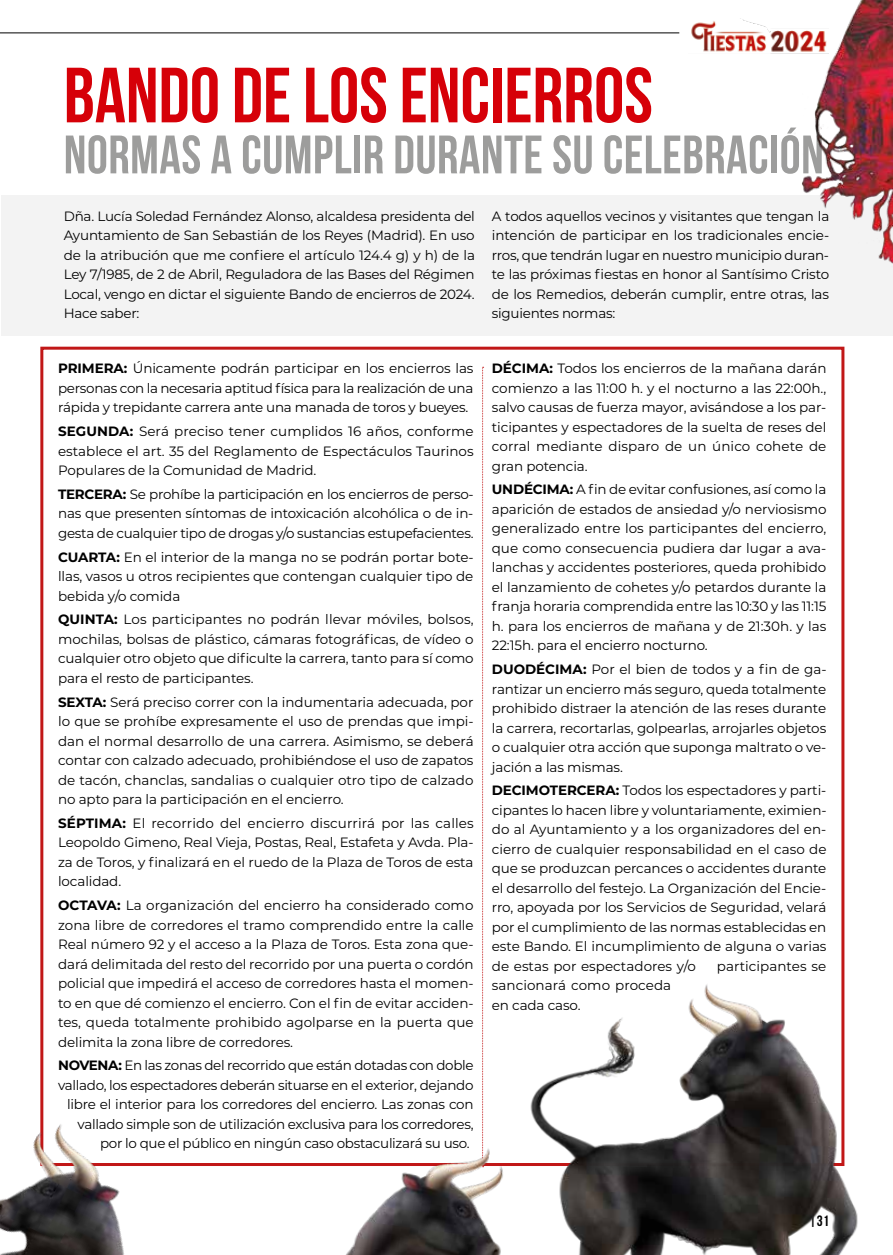
<style>
.page{position:relative;width:893px;height:1255px;background:#fff}
.page>*{position:absolute;margin:0;border:0;box-sizing:border-box;transform-origin:0 0}
.t1{font:700 78px "Bebas Neue";color:#d60008}
.t2{font:700 54px "Bebas Neue";letter-spacing:.01em;color:#9d9d9c}
.t3{font:700 15px "Bebas Neue";color:#000}
.t4{font:13.5px/19.5px "Montserrat";letter-spacing:-.01em;color:#000;text-align:justify}
.s1{font-weight:700}
</style>
<div class="page">
<div style="left:1px;top:196px;width:892px;height:140px;background:#f3f3f3"></div>
<hr style="left:0;top:32px;width:679px;height:1px;background:#000">
<svg style="left:482px;top:367px;width:2px;height:722px"></svg>
<img style="left:260px;top:1089px;width:233px;height:165px">
<img style="left:493px;top:948px;width:365px;height:306px">
<img style="left:0;top:1093px;width:244px;height:161px">
<img style="left:656px;top:0;width:237px;height:264px">
<h1 class="t1" style="left:64px;top:53px;width:591px">BANDO DE LOS ENCIERROS</h1>
<h2 class="t2" style="left:64px;top:125px;width:761px">NORMAS A CUMPLIR DURANTE SU CELEBRACIÓN</h2>
<p class="t4" style="left:492px;top:206px;width:339px">A todos aquellos vecinos y visitantes que tengan la intención de participar en los tradicionales encie&shy;rros, que tendrán lugar en nuestro municipio duran&shy;te las próximas fiestas en honor al Santísimo Cristo de los Remedios, deberán cumplir, entre otras, las siguientes normas:</p>
<p class="t4" style="left:64px;top:206px;width:413px">Dña. Lucía Soledad Fernández Alonso, alcaldesa presidenta del Ayuntamiento de San Sebastián de los Reyes (Madrid). En uso de la atribución que me confiere el artículo 124.4 g) y h) de la Ley 7/1985, de 2 de Abril, Reguladora de las Bases del Régimen Local, vengo en dictar el siguiente Bando de encierros de 2024.<br>Hace saber:</p>
<p class="t4" style="left:58px;top:358px;width:417px"><span class="s1">PRIMERA:</span> Únicamente podrán participar en los encierros las personas con la necesaria aptitud física para la realización de una rápida y trepidante carrera ante una manada de toros y bueyes.</p>
<p class="t4" style="left:58px;top:421px;width:417px"><span class="s1">SEGUNDA:</span> Será preciso tener cumplidos 16 años, conforme establece el art. 35 del Reglamento de Espectáculos Taurinos Populares de la Comunidad de Madrid.</p>
<p class="t4" style="left:58px;top:483px;width:417px"><span class="s1">TERCERA:</span> Se prohíbe la participación en los encierros de perso&shy;nas que presenten síntomas de intoxicación alcohólica o de in&shy;gesta de cualquier tipo de drogas y/o sustancias estupefacientes.</p>
<p class="t4" style="left:58px;top:546px;width:417px"><span class="s1">CUARTA:</span> En el interior de la manga no se podrán portar bote&shy;llas, vasos u otros recipientes que contengan cualquier tipo de bebida y/o comida</p>
<p class="t4" style="left:58px;top:609px;width:417px"><span class="s1">QUINTA:</span> Los participantes no podrán llevar móviles, bolsos, mochilas, bolsas de plástico, cámaras fotográficas, de vídeo o cualquier otro objeto que dificulte la carrera, tanto para sí como para el resto de participantes.</p>
<p class="t4" style="left:58px;top:691px;width:417px"><span class="s1">SEXTA:</span> Será preciso correr con la indumentaria adecuada, por lo que se prohíbe expresamente el uso de prendas que impi&shy;dan el normal desarrollo de una carrera. Asimismo, se deberá contar con calzado adecuado, prohibiéndose el uso de zapatos de tacón, chanclas, sandalias o cualquier otro tipo de calzado no apto para la participación en el encierro.</p>
<p class="t4" style="left:58px;top:812px;width:417px"><span class="s1">SÉPTIMA:</span> El recorrido del encierro discurrirá por las calles Leopoldo Gimeno, Real Vieja, Postas, Real, Estafeta y Avda. Pla&shy;za de Toros, y finalizará en el ruedo de la Plaza de Toros de esta localidad.</p>
<p class="t4" style="left:58px;top:895px;width:417px"><span class="s1">OCTAVA:</span> La organización del encierro ha considerado como zona libre de corredores el tramo comprendido entre la calle Real número 92 y el acceso a la Plaza de Toros. Esta zona que&shy;dará delimitada del resto del recorrido por una puerta o cordón policial que impedirá el acceso de corredores hasta el momen&shy;to en que dé comienzo el encierro. Con el fin de evitar acciden&shy;tes, queda totalmente prohibido agolparse en la puerta que delimita la zona libre de corredores.</p>
<p class="t4" style="left:58px;top:1055px;width:417px"><span class="s1">NOVENA:</span> En las zonas del recorrido que están dotadas con doble</p>
<p class="t4" style="left:58px;top:1074px;width:417px">vallado, los espectadores deberán situarse en el exterior, dejando</p>
<p class="t4" style="left:67px;top:1094px;width:408px">libre el interior para los corredores del encierro. Las zonas con</p>
<p class="t4" style="left:78px;top:1113px;width:397px">vallado simple son de utilización exclusiva para los corredores,</p>
<p class="t4" style="left:100px;top:1133px;width:371px">por lo que el público en ningún caso obstaculizará su uso.</p>
<p class="t4" style="left:492px;top:358px;width:336px"><span class="s1">DÉCIMA:</span> Todos los encierros de la mañana darán comienzo a las 11:00 h. y el nocturno a las 22:00h., salvo causas de fuerza mayor, avisándose a los par&shy;ticipantes y espectadores de la suelta de reses del corral mediante disparo de un único cohete de gran potencia.</p>
<p class="t4" style="left:492px;top:479px;width:336px"><span class="s1">UNDÉCIMA:</span> A fin de evitar confusiones, así como la aparición de estados de ansiedad y/o nerviosismo generalizado entre los participantes del encierro, que como consecuencia pudiera dar lugar a ava&shy;lanchas y accidentes posteriores, queda prohibido el lanzamiento de cohetes y/o petardos durante la franja horaria comprendida entre las 10:30 y las 11:15 h. para los encierros de mañana y de 21:30h. y las 22:15h. para el encierro nocturno.</p>
<p class="t4" style="left:492px;top:659px;width:336px"><span class="s1">DUODÉCIMA:</span> Por el bien de todos y a fin de ga&shy;rantizar un encierro más seguro, queda totalmente prohibido distraer la atención de las reses durante la carrera, recortarlas, golpearlas, arrojarles objetos o cualquier otra acción que suponga maltrato o ve&shy;jación a las mismas.</p>
<p class="t4" style="left:492px;top:780px;width:336px"><span class="s1">DECIMOTERCERA:</span> Todos los espectadores y parti&shy;cipantes lo hacen libre y voluntariamente, eximien&shy;do al Ayuntamiento y a los organizadores del en&shy;cierro de cualquier responsabilidad en el caso de que se produzcan percances o accidentes durante el desarrollo del festejo. La Organización del Encie&shy;rro, apoyada por los Servicios de Seguridad, velará por el cumplimiento de las normas establecidas en este Bando. El incumplimiento de alguna o varias de estas por espectadores y/o</p>
<p class="t4" style="left:717px;top:955px;width:111px">participantes se</p>
<p class="t4" style="left:492px;top:975px;width:181px">sancionará como proceda en cada caso.</p>
<p class="t3" style="left:809px;top:1212px;width:22px">|31</p>
</div>
